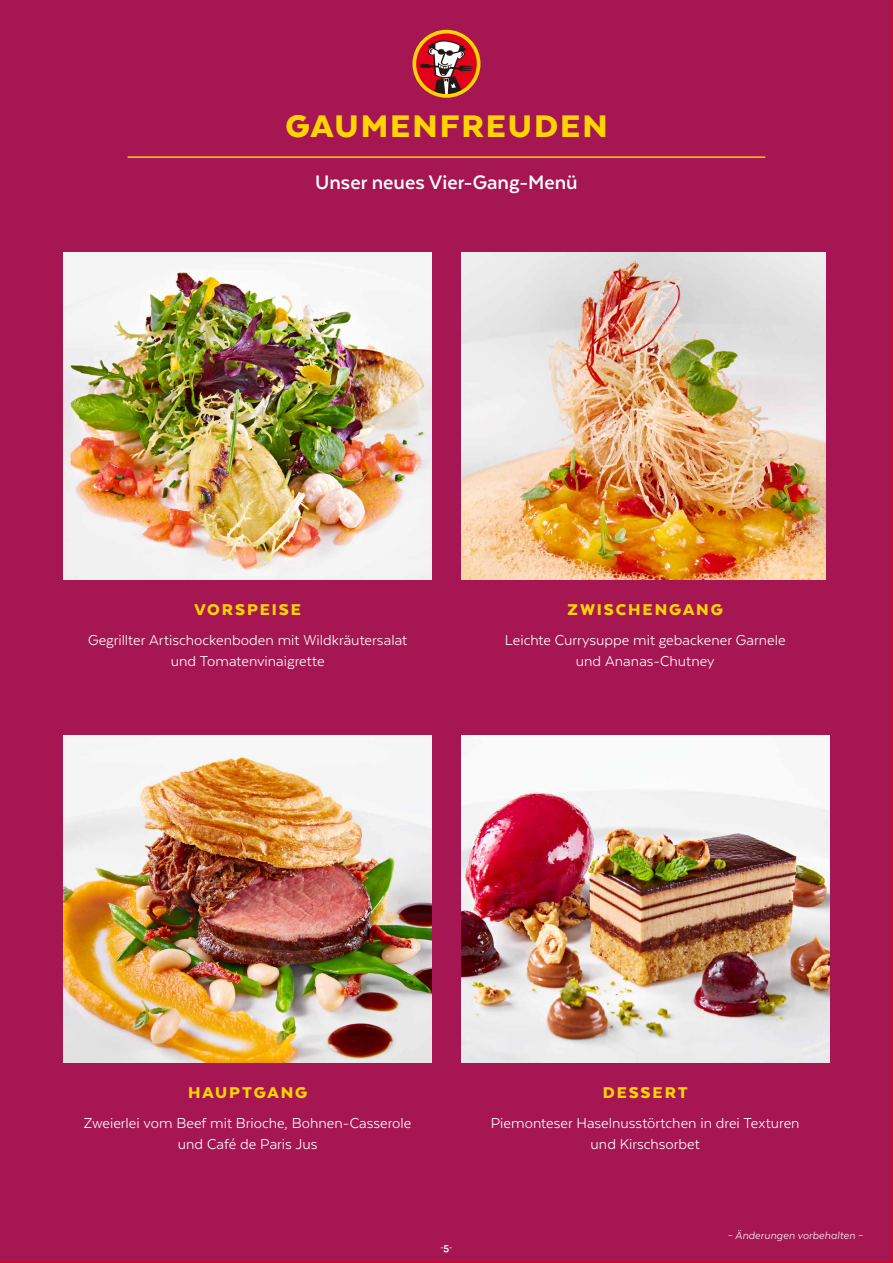
<style>
.page{position:relative;width:893px;height:1263px;background:#a51652}
.page>*{position:absolute;margin:0;border:0;box-sizing:border-box;transform-origin:0 0}
.t1{font:900 36px "Texta";letter-spacing:.05em;color:#ffd400;scale:1.05 1}
.t2{font:700 22.5px "Texta";color:#fff}
.t3{font:900 18px "Texta";letter-spacing:.1em;color:#ffd400;scale:1.05 1}
.t4{font:16.5px/21px "Texta";color:#fff;text-align:center}
.t5{font:italic 12px "Texta";letter-spacing:.01em;color:#fff}
.t6{font:11.25px "Archer";color:#fff}
.s1{font-weight:700}
</style>
<div class="page">
<img style="left:461px;top:735px;width:368px;height:327px">
<img style="left:64px;top:735px;width:368px;height:327px">
<img style="left:461px;top:252px;width:364px;height:327px">
<img style="left:64px;top:252px;width:368px;height:327px">
<hr style="left:128px;top:156px;width:637px;height:2px;background:#ffd400">
<svg style="left:412px;top:30px;width:68px;height:68px;background:#bc4d3f"></svg>
<h1 class="t1" style="left:285px;top:107px;width:308px">GAUMENFREUDEN</h1>
<h2 class="t2" style="left:315px;top:170px;width:264px">Unser neues Vier-Gang-Menü</h2>
<p class="t3" style="left:194px;top:600px;width:103px">VORSPEISE</p>
<p class="t4" style="left:88px;top:629px;width:321px">Gegrillter Artischockenboden mit Wildkräutersalat und Tomatenvinaigrette</p>
<p class="t3" style="left:568px;top:600px;width:149px">ZWISCHENGANG</p>
<p class="t4" style="left:505px;top:629px;width:282px">Leichte Currysuppe mit gebackener Garnele und Ananas-Chutney</p>
<p class="t3" style="left:188px;top:1083px;width:115px">HAUPTGANG</p>
<p class="t4" style="left:84px;top:1112px;width:329px">Zweierlei vom Beef mit Brioche, Bohnen-Casserole und Café de Paris Jus</p>
<p class="t6" style="left:441px;top:1240px;width:13px">-<span class="s1">5</span>-</p>
<p class="t3" style="left:603px;top:1083px;width:83px">DESSERT</p>
<p class="t4" style="left:491px;top:1112px;width:310px">Piemonteser Haselnusstörtchen in drei Texturen und Kirschsorbet</p>
<p class="t5" style="left:727px;top:1229px;width:137px">– Änderungen vorbehalten –</p>
</div>
